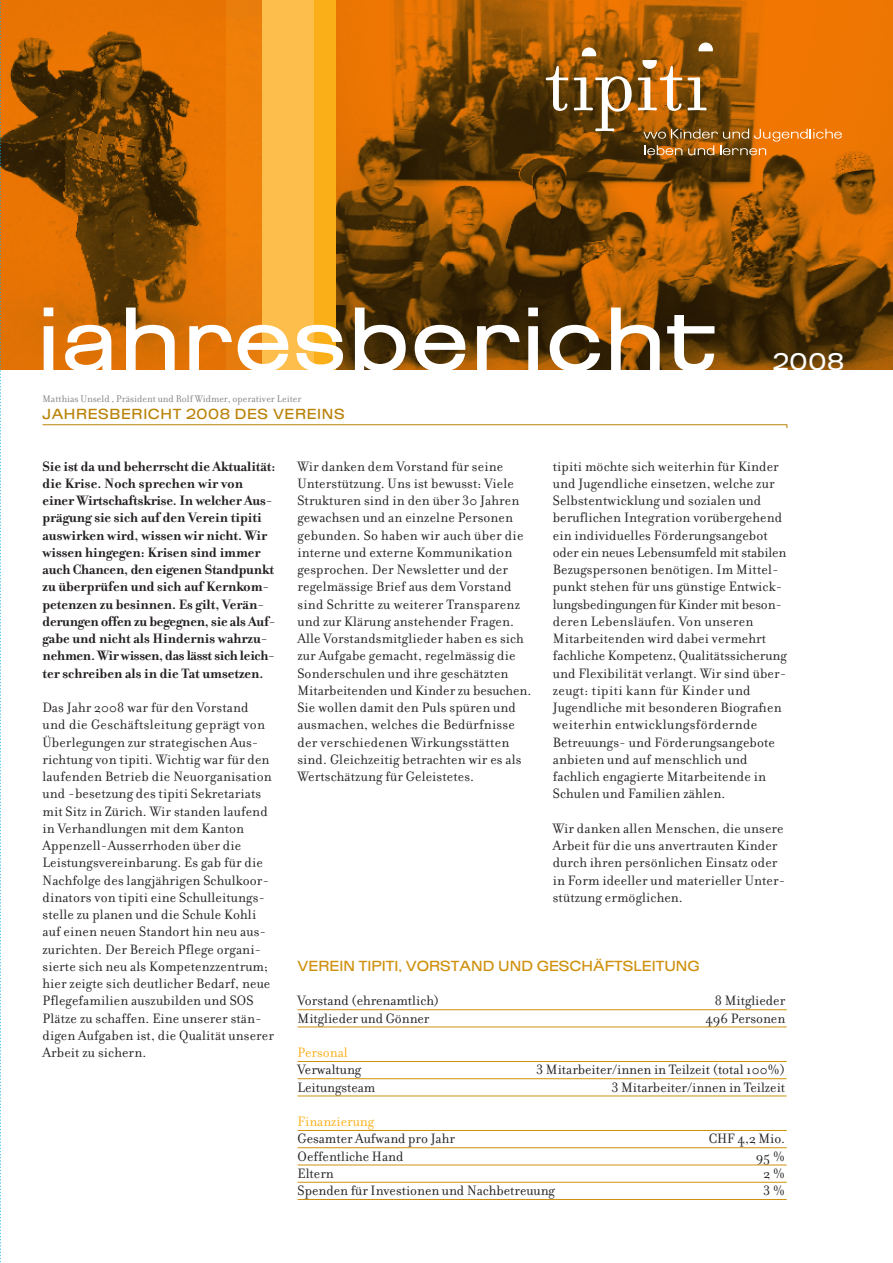
<style>
.page{position:relative;width:893px;height:1263px;background:#fff}
.page>*{position:absolute;margin:0;border:0;box-sizing:border-box;transform-origin:0 0}
.t1{font:90px "Cg Brazilia Seven";letter-spacing:.02em;color:#fff}
.t2{font:24px "Cg Brazilia Seven";color:#fff}
.t3{font:14.7px/17.2px "Filosofia";letter-spacing:.01em;color:#231f20}
.t4{font:700 14.7px/17.2px "Filosofia";color:#231f20}
.t5{font:14.7px "Cg Brazilia Seven";color:#cf910f}
.t6{font:14.7px "Cg Brazilia Seven";letter-spacing:.04em;color:#b98208}
.t7{font:14.7px "Filosofia";color:#faaf18}
.t8{font:10.5px "Filosofia";color:#808285}
</style>
<div class="page">
<div style="left:0;top:0;width:893px;height:370px;background:#faaf18"></div>
<img style="left:336px;top:0;width:557px;height:370px">
<svg style="left:546px;top:66px;width:22px;height:45px"></svg>
<svg style="left:574px;top:76px;width:58px;height:55px;background:#95764c"></svg>
<svg style="left:688px;top:77px;width:19px;height:33px"></svg>
<svg style="left:638px;top:60px;width:44px;height:51px;background:#c98e4d"></svg>
<svg style="left:698px;top:43px;width:15px;height:8px"></svg>
<svg style="left:582px;top:47px;width:14px;height:9px"></svg>
<svg style="left:643px;top:129px;width:199px;height:26px;background:#be7528"></svg>
<div style="left:226px;top:0;width:88px;height:370px;background:#fdbe4c"></div>
<hr style="left:43px;top:424px;width:744px;height:1px;background:#b98208">
<img style="left:1px;top:0;width:260px;height:370px">
<hr style="left:298px;top:1009px;width:489px;height:1px;background:#cf910f">
<hr style="left:298px;top:1026px;width:489px;height:1px;background:#cf910f">
<hr style="left:298px;top:1061px;width:489px;height:1px;background:#cf910f">
<hr style="left:298px;top:1078px;width:489px;height:1px;background:#cf910f">
<hr style="left:298px;top:1095px;width:489px;height:1px;background:#cf910f">
<hr style="left:298px;top:1130px;width:489px;height:1px;background:#cf910f">
<hr style="left:298px;top:1147px;width:489px;height:1px;background:#cf910f">
<hr style="left:298px;top:1164px;width:489px;height:1px;background:#cf910f">
<hr style="left:298px;top:1182px;width:489px;height:1px;background:#cf910f">
<hr style="left:298px;top:1199px;width:489px;height:1px;background:#cf910f">
<svg style="left:0;top:0;width:1px;height:1263px"></svg>
<h1 class="t1" style="left:37px;top:283px;width:682px">JAHRESBERICHT</h1>
<p class="t8" style="left:43px;top:393px;width:260px">Matthias Unseld , Präsident und Rolf Widmer, operativer Leiter</p>
<p class="t6" style="left:43px;top:404px;width:304px">JAH RESBERICHT 2008 DES VEREINS</p>
<h2 class="t2" style="left:773px;top:347px;width:73px">2008</h2>
<p class="t4" style="left:43px;top:458px;width:235px">Sie ist da und beherrscht die Aktualität: die Krise. Noch sprechen wir von einer Wirtschaftskrise. In welcher Aus&shy;prägung sie sich auf den Verein tipiti auswirken wird, wissen wir nicht. Wir wissen hingegen: Krisen sind immer auch Chancen, den eigenen Standpunkt zu überprüfen und sich auf Kernkom&shy;petenzen zu besinnen. Es gilt, Verän&shy;derungen offen zu begegnen, sie als Auf&shy;gabe und nicht als Hindernis wahrzu&shy;nehmen. Wir wissen, das lässt sich leich&shy;ter schreiben als in die Tat umsetzen.</p>
<p class="t3" style="left:43px;top:699px;width:233px">Das Jahr 2008 war für den Vorstand und die Geschäftsleitung geprägt von Überlegungen zur strategischen Aus&shy;richtung von tipiti. Wichtig war für den laufenden Betrieb die Neuorganisation und -besetzung des tipiti Sekretariats mit Sitz in Zürich. Wir standen laufend in Verhandlungen mit dem Kanton Appenzell-Ausserrhoden über die Leistungsvereinbarung. Es gab für die Nachfolge des langjährigen Schulkoor&shy;dinators von tipiti eine Schulleitungs&shy;stelle zu planen und die Schule Kohli auf einen neuen Standort hin neu aus&shy;zurichten. Der Bereich Pflege organi&shy;sierte sich neu als Kompetenzzentrum; hier zeigte sich deutlicher Bedarf, neue Pflegefamilien auszubilden und SOS Plätze zu schaffen. Eine unserer stän&shy;digen Aufgaben ist, die Qualität unserer Arbeit zu sichern.</p>
<p class="t3" style="left:297px;top:458px;width:235px">Wir danken dem Vorstand für seine Unterstützung. Uns ist bewusst: Viele Strukturen sind in den über 30 Jahren gewachsen und an einzelne Personen gebunden. So haben wir auch über die interne und externe Kommunikation gesprochen. Der Newsletter und der regelmässige Brief aus dem Vorstand sind Schritte zu weiterer Transparenz und zur Klärung anstehender Fragen.<br>Alle Vorstandsmitglieder haben es sich zur Aufgabe gemacht, regelmässig die Sonderschulen und ihre geschätzten Mitarbeitenden und Kinder zu besuchen.<br>Sie wollen damit den Puls spüren und ausmachen, welches die Bedürfnisse der verschiedenen Wirkungsstätten sind. Gleichzeitig betrachten wir es als Wertschätzung für Geleistetes.</p>
<p class="t3" style="left:553px;top:458px;width:235px">tipiti möchte sich weiterhin für Kinder und Jugendliche einsetzen, welche zur Selbstentwicklung und sozialen und beruflichen Integration vorübergehend ein individuelles Förderungsangebot oder ein neues Lebensumfeld mit stabilen Bezugspersonen benötigen. Im Mittel&shy;punkt stehen für uns günstige Entwick&shy;lungsbedingungen für Kinder mit beson&shy;deren Lebensläufen. Von unseren Mitarbeitenden wird dabei vermehrt fachliche Kompetenz, Qualitätssicherung und Flexibilität verlangt. Wir sind über&shy;zeugt: tipiti kann für Kinder und Jugendliche mit besonderen Biografien weiterhin entwicklungsfördernde Betreuungs- und Förderungsangebote anbieten und auf menschlich und fachlich engagierte Mitarbeitende in Schulen und Familien zählen.</p>
<p class="t3" style="left:553px;top:820px;width:234px">Wir danken allen Menschen, die unsere Arbeit für die uns anvertrauten Kinder durch ihren persönlichen Einsatz oder in Form ideeller und materieller Unter&shy;stützung ermöglichen.</p>
<p class="t5" style="left:298px;top:956px;width:11px">VEREIN</p>
<p class="t5" style="left:359px;top:956px;width:8px">TIPITI</p>
<p class="t5" style="left:398px;top:956px;width:20px">, VORSTAND</p>
<p class="t5" style="left:498px;top:956px;width:12px">UND</p>
<p class="t5" style="left:537px;top:956px;width:12px">GES</p>
<p class="t5" style="left:569px;top:956px;width:46px">CHÄFTSLEITUNG</p>
<p class="t3" style="left:298px;top:992px;width:143px">Vorstand (ehrenamtlich)</p>
<p class="t3" style="left:715px;top:992px;width:72px">8 Mitglieder</p>
<p class="t3" style="left:298px;top:1009px;width:133px">Mitglieder und Gönner</p>
<p class="t3" style="left:705px;top:1009px;width:81px">496 Personen</p>
<p class="t7" style="left:298px;top:1044px;width:52px">Personal</p>
<p class="t3" style="left:298px;top:1061px;width:65px">Verwaltung</p>
<p class="t3" style="left:537px;top:1061px;width:250px">3 Mitarbeiter/innen in Teilzeit (total 100%)</p>
<p class="t3" style="left:298px;top:1078px;width:79px">Leitungsteam</p>
<p class="t3" style="left:612px;top:1078px;width:175px">3 Mitarbeiter/innen in Teilzeit</p>
<p class="t7" style="left:298px;top:1113px;width:78px">Finanzierung</p>
<p class="t3" style="left:298px;top:1130px;width:159px">Gesamter Aufwand pro Jahr</p>
<p class="t3" style="left:709px;top:1130px;width:78px">CHF 4,2 Mio.</p>
<p class="t3" style="left:298px;top:1147px;width:107px">Oeffentliche Hand</p>
<p class="t3" style="left:756px;top:1147px;width:31px">95 %</p>
<p class="t3" style="left:298px;top:1165px;width:38px">Eltern</p>
<p class="t3" style="left:763px;top:1165px;width:23px">2 %</p>
<p class="t3" style="left:298px;top:1182px;width:259px">Spenden für Investionen und Nachbetreuung</p>
<p class="t3" style="left:763px;top:1182px;width:23px">3 %</p>
</div>
